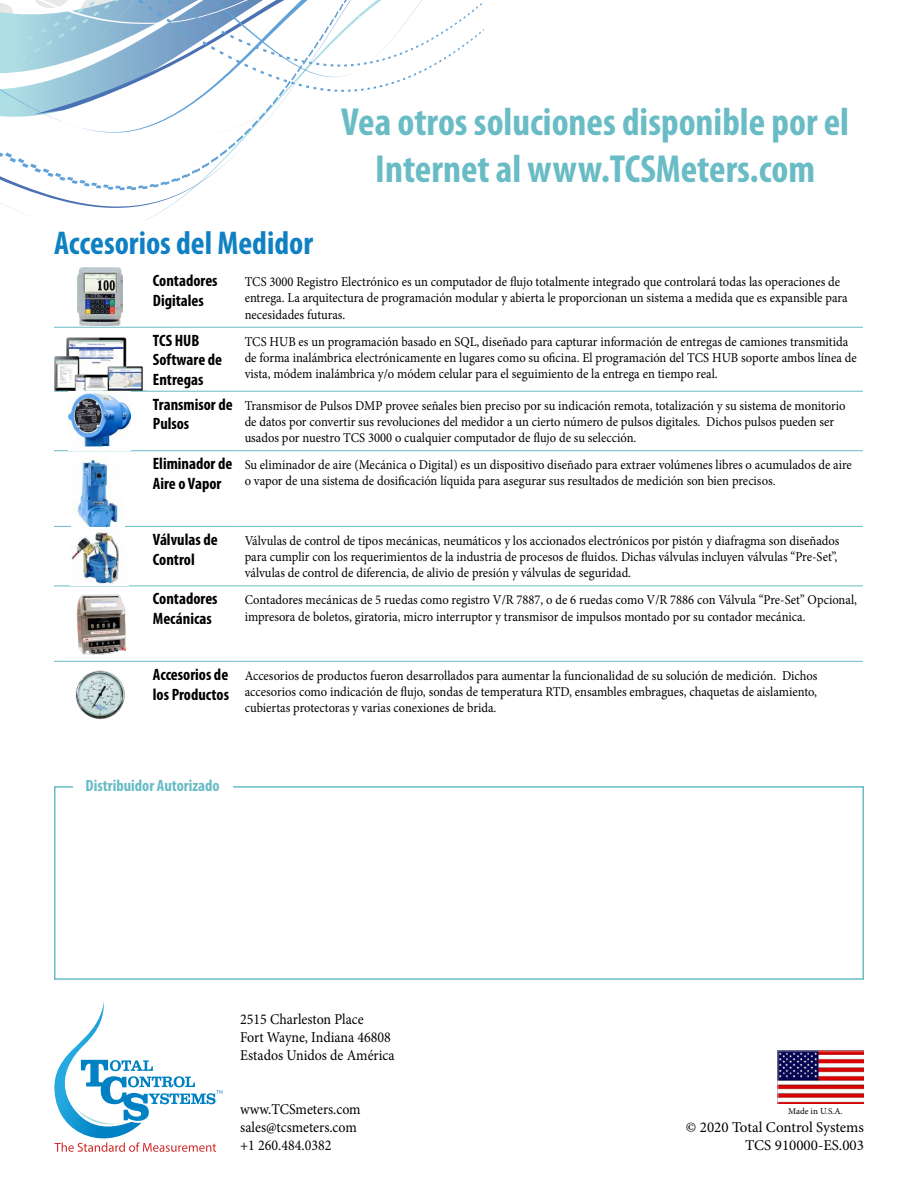
<style>
.page{position:relative;width:918px;height:1188px;background:#fff}
.page>*{position:absolute;margin:0;border:0;box-sizing:border-box;transform-origin:0 0}
.t1{font:700 condensed 39.3px/47.1px "Myriad Pro";color:#69bcc5;text-align:center}
.t2{font:700 condensed 33px "Myriad Pro";color:#0f81c2}
.t3{font:700 condensed 16.5px/19.8px "Myriad Pro";color:#000}
.t4{font:700 condensed 16.5px "Myriad Pro";color:#69bcc5}
.t5{font:15px/18px "Minion Pro";color:#000;scale:.93 1}
.t6{font:15px/18px "Minion Pro";color:#000;text-align:right}
.t7{font:13.5px/16.2px "Minion Pro";color:#000;scale:.93 1}
.t8{font:9px "Minion Pro";color:#000}
</style>
<div class="page">
<svg style="left:0;top:190px;width:192px;height:27px"></svg>
<svg style="left:0;top:0;width:484px;height:185px"></svg>
<svg style="left:54px;top:1001px;width:168px;height:151px"></svg>
<hr style="left:54px;top:327px;width:93px;height:1px;background:#69bcc5">
<hr style="left:147px;top:327px;width:92px;height:1px;background:#69bcc5">
<hr style="left:239px;top:327px;width:624px;height:1px;background:#69bcc5">
<hr style="left:54px;top:391px;width:93px;height:1px;background:#69bcc5">
<hr style="left:147px;top:391px;width:92px;height:1px;background:#69bcc5">
<hr style="left:239px;top:391px;width:624px;height:1px;background:#69bcc5">
<hr style="left:54px;top:450px;width:93px;height:1px;background:#69bcc5">
<hr style="left:147px;top:450px;width:92px;height:1px;background:#69bcc5">
<hr style="left:239px;top:450px;width:624px;height:1px;background:#69bcc5">
<hr style="left:54px;top:526px;width:93px;height:1px;background:#69bcc5">
<hr style="left:147px;top:526px;width:92px;height:1px;background:#69bcc5">
<hr style="left:239px;top:526px;width:624px;height:1px;background:#69bcc5">
<hr style="left:54px;top:586px;width:93px;height:1px;background:#69bcc5">
<hr style="left:147px;top:586px;width:92px;height:1px;background:#69bcc5">
<hr style="left:239px;top:586px;width:624px;height:1px;background:#69bcc5">
<hr style="left:54px;top:661px;width:93px;height:1px;background:#69bcc5">
<hr style="left:147px;top:661px;width:92px;height:1px;background:#69bcc5">
<hr style="left:239px;top:661px;width:624px;height:1px;background:#69bcc5">
<img style="left:78px;top:268px;width:44px;height:58px">
<img style="left:54px;top:337px;width:92px;height:54px">
<img style="left:68px;top:392px;width:63px;height:57px">
<img style="left:77px;top:457px;width:42px;height:69px">
<img style="left:71px;top:529px;width:49px;height:57px">
<img style="left:76px;top:594px;width:51px;height:61px">
<img style="left:75px;top:670px;width:50px;height:50px">
<div style="left:54px;top:786px;width:810px;height:194px;border:2px solid #69bcc5"></div>
<div style="left:73px;top:779px;width:160px;height:26px;background:#fff"></div>
<img style="left:778px;top:1050px;width:86px;height:54px">
<h1 class="t1" style="left:341px;top:98px;width:509px">Vea otros soluciones disponible por el<br>Internet al www.TCSMeters.com</h1>
<h2 class="t2" style="left:54px;top:223px;width:261px">Accesorios del Medidor</h2>
<p class="t3" style="left:153px;top:270px;width:66px">Contadores<br>Digitales</p>
<p class="t7" style="left:245px;top:274px;width:650px">TCS 3000 Registro Electrónico es un computador de flujo totalmente integrado que controlará todas las operaciones de entrega. La arquitectura de programación modular y abierta le proporcionan un sistema a medida que es expansible para necesidades futuras.</p>
<p class="t3" style="left:153px;top:330px;width:71px">TCS HUB<br>Software de<br>Entregas</p>
<p class="t7" style="left:245px;top:333px;width:660px">TCS HUB es un programación basado en SQL, diseñado para capturar información de entregas de camiones transmitida de forma inalámbrica electrónicamente en lugares como su oficina. El programación del TCS HUB soporte ambos línea de vista, módem inalámbrica y/o módem celular para el seguimiento de la entrega en tiempo real.</p>
<p class="t3" style="left:153px;top:394px;width:81px">Transmisor de<br>Pulsos</p>
<p class="t7" style="left:245px;top:397px;width:648px">Transmisor de Pulsos DMP provee señales bien preciso por su indicación remota, totalización y su sistema de monitorio de datos por convertir sus revoluciones del medidor a un cierto número de pulsos digitales. Dichos pulsos pueden ser usados por nuestro TCS 3000 o cualquier computador de flujo de su selección.</p>
<p class="t3" style="left:153px;top:453px;width:81px">Eliminador de<br>Aire o Vapor</p>
<p class="t7" style="left:245px;top:457px;width:654px">Su eliminador de aire (Mecánica o Digital) es un dispositivo diseñado para extraer volúmenes libres o acumulados de aire o vapor de una sistema de dosificación líquida para asegurar sus resultados de medición son bien precisos.</p>
<p class="t3" style="left:153px;top:529px;width:66px">Válvulas de<br>Control</p>
<p class="t7" style="left:245px;top:533px;width:641px">Válvulas de control de tipos mecánicas, neumáticos y los accionados electrónicos por pistón y diafragma son diseñados para cumplir con los requerimientos de la industria de procesos de fluidos. Dichas válvulas incluyen válvulas “Pre-Set”, válvulas de control de diferencia, de alivio de presión y válvulas de seguridad.</p>
<p class="t3" style="left:153px;top:589px;width:66px">Contadores<br>Mecánicas</p>
<p class="t7" style="left:245px;top:592px;width:660px">Contadores mecánicas de 5 ruedas como registro V/R 7887, o de 6 ruedas como V/R 7886 con Válvula “Pre-Set” Opcional, impresora de boletos, giratoria, micro interruptor y transmisor de impulsos montado por su contador mecánica.</p>
<p class="t3" style="left:153px;top:664px;width:78px">Accesorios de los Productos</p>
<p class="t7" style="left:245px;top:667px;width:617px;text-align:justify">Accesorios de productos fueron desarrollados para aumentar la funcionalidad de su solución de medición. Dichos accesorios como indicación de flujo, sondas de temperatura RTD, ensambles embragues, chaquetas de aislamiento, cubiertas protectoras y varias conexiones de brida.</p>
<p class="t4" style="left:85px;top:775px;width:136px">Distribuidor Autorizado</p>
<p class="t5" style="left:240px;top:1011px;width:168px">2515 Charleston Place<br>Fort Wayne, Indiana 46808<br>Estados Unidos de América</p>
<p class="t5" style="left:240px;top:1101px;width:131px">www.TCSmeters.com sales@tcsmeters.com +1 260.484.0382</p>
<p class="t8" style="left:788px;top:1105px;width:56px">Made in U.S.A.</p>
<p class="t6" style="left:686px;top:1118px;width:180px">© 2020 Total Control Systems<br>TCS 910000-ES.003</p>
</div>
